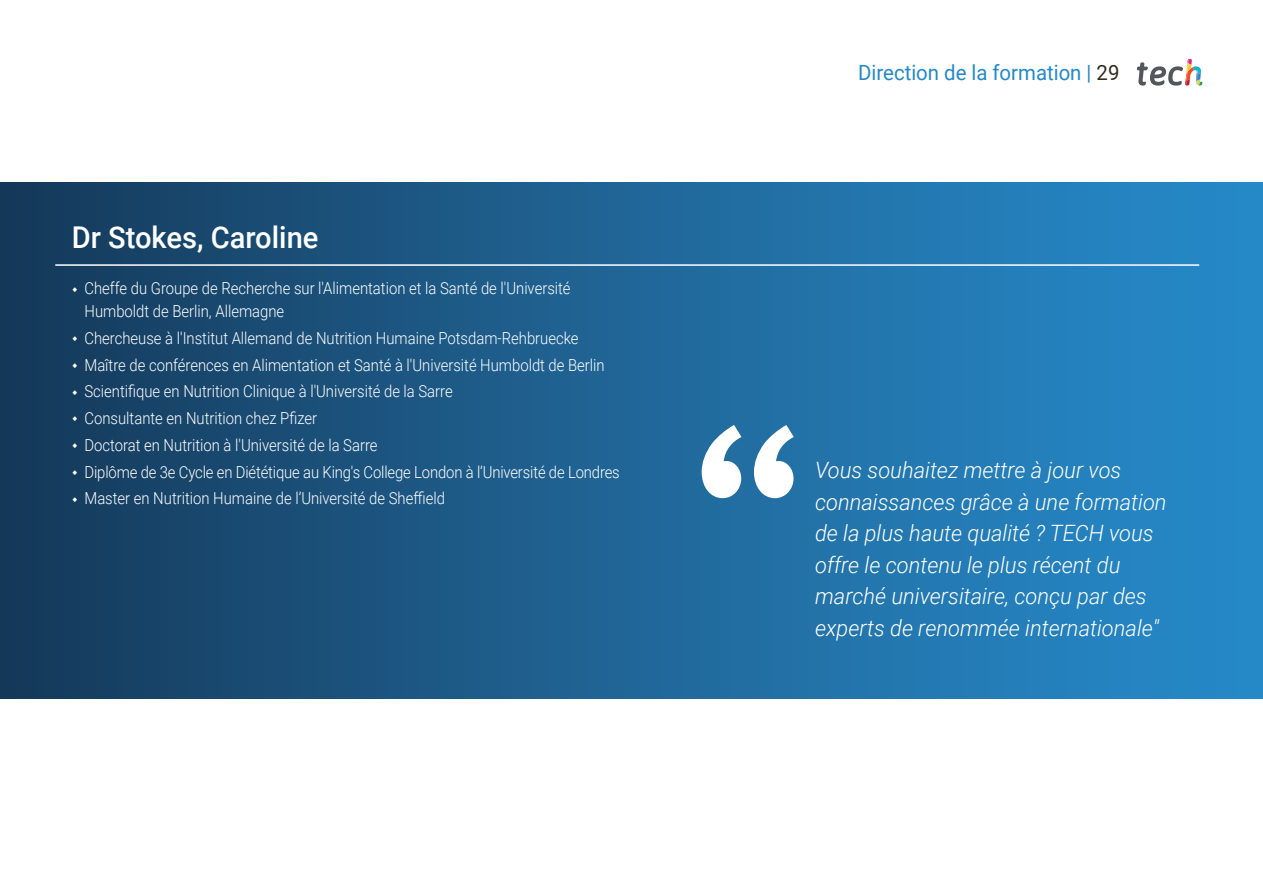
<style>
.page{position:relative;width:1263px;height:893px;background:#fff}
.page>*{position:absolute;margin:0;border:0;box-sizing:border-box;transform-origin:0 0}
.t1{font:500 30px "Roboto";color:#fff}
.t2{font:italic 300 22.5px/31.5px "Roboto";color:#fff}
.t3{font:21px "Roboto";color:#2488c9}
.t4{font:300 16.5px/26.7px "Roboto";color:#fff;scale:.9 1}
.s1{color:#312e20}
</style>
<div class="page">
<div style="left:0;top:182px;width:1263px;height:516px;background:linear-gradient(to right,#163b5c,#288ecf)"></div>
<svg style="left:702px;top:425px;width:92px;height:73px"></svg>
<hr style="left:55px;top:264px;width:1144px;height:2px;background:#fff">
<svg style="left:1137px;top:59px;width:65px;height:27px"></svg>
<svg style="left:73px;top:287px;width:4px;height:5px"></svg>
<svg style="left:73px;top:336px;width:4px;height:5px"></svg>
<svg style="left:73px;top:363px;width:4px;height:5px"></svg>
<svg style="left:73px;top:390px;width:4px;height:5px"></svg>
<svg style="left:73px;top:416px;width:4px;height:5px"></svg>
<svg style="left:73px;top:443px;width:4px;height:5px"></svg>
<svg style="left:73px;top:470px;width:4px;height:5px"></svg>
<svg style="left:73px;top:497px;width:4px;height:5px"></svg>
<h1 class="t1" style="left:72px;top:216px;width:248px">Dr Stokes, Caroline</h1>
<p class="t4" style="left:85px;top:277px;width:542px;line-height:22.5px">Cheffe du Groupe de Recherche sur l'Alimentation et la Santé de l'Université<br>Humboldt de Berlin, Allemagne</p>
<p class="t4" style="left:85px;top:324px;width:596px">Chercheuse à l'Institut Allemand de Nutrition Humaine Potsdam-Rehbruecke Maître de conférences en Alimentation et Santé à l'Université Humboldt de Berlin Scientifique en Nutrition Clinique à l'Université de la Sarre<br>Consultante en Nutrition chez Pfizer<br>Doctorat en Nutrition à l'Université de la Sarre<br>Diplôme de 3e Cycle en Diététique au King's College London à l’Université de Londres Master en Nutrition Humaine de l’Université de Sheffield</p>
<p class="t3" style="left:858px;top:57px;width:263px">Direction de la formation | <span class="s1">29</span></p>
<h2 class="t2" style="left:815px;top:454px;width:353px">Vous souhaitez mettre à jour vos connaissances grâce à une formation de la plus haute qualité ? TECH vous offre le contenu le plus récent du marché universitaire, conçu par des experts de renommée internationale"</h2>
</div>
